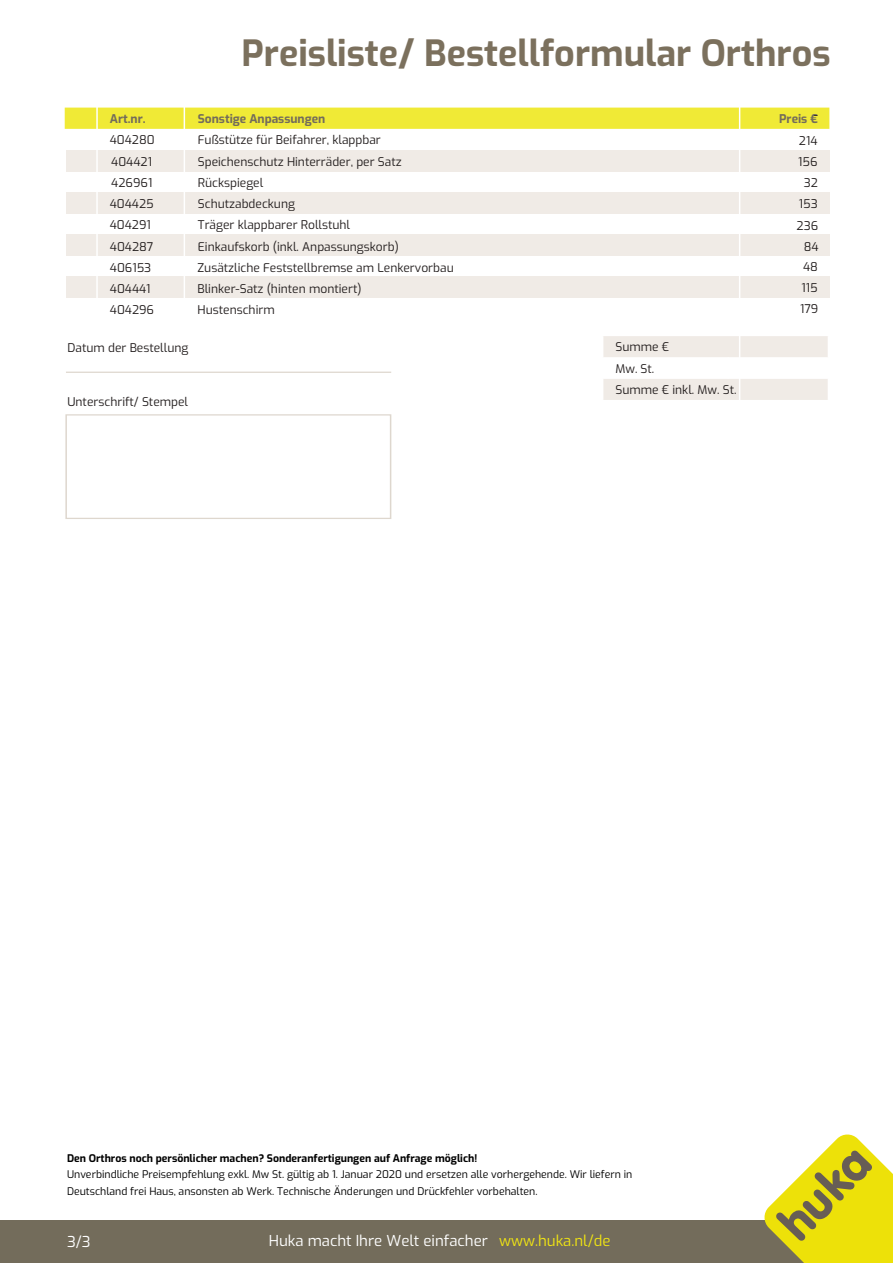
<style>
.page{position:relative;width:893px;height:1263px;background:#fff}
.page>*{position:absolute;margin:0;border:0;box-sizing:border-box;transform-origin:0 0}
.t1{font:700 36px "Exo";color:#7b705d}
.t2{font:15px "Exo";color:#fff}
.t3{font:12px/21.3px "Exo";color:#241f1f}
.t4{font:700 12px "Exo";color:#736c5b}
.t5{font:10.5px/16.4px "Exo";color:#000}
.t6{font:700 10.5px "Exo";color:#000}
.s1{font-style:inherit}
.s2{color:#f0e413}
</style>
<div class="page">
<div style="left:0;top:1220px;width:893px;height:43px;background:#736c5b"></div>
<svg style="left:764px;top:1134px;width:129px;height:129px"></svg>
<svg style="left:603px;top:336px;width:225px;height:64px"></svg>
<hr style="left:66px;top:372px;width:325px;height:1px;background:#ded7ce">
<div style="left:65px;top:414px;width:326px;height:105px;border:1px solid #ded7ce"></div>
<div style="left:65px;top:108px;width:765px;height:21px;background:#f0ea36"></div>
<div style="left:66px;top:150px;width:764px;height:22px;background:#f0ebe6"></div>
<div style="left:66px;top:192px;width:764px;height:22px;background:#f0ebe6"></div>
<div style="left:66px;top:234px;width:764px;height:22px;background:#f0ebe6"></div>
<div style="left:66px;top:276px;width:764px;height:22px;background:#f0ebe6"></div>
<svg style="left:95px;top:107px;width:4px;height:191px"></svg>
<svg style="left:182px;top:107px;width:5px;height:191px"></svg>
<svg style="left:737px;top:107px;width:6px;height:293px"></svg>
<h1 class="t1" style="left:241px;top:26px;width:591px">Preisliste/ Bestellformular Orthros</h1>
<p class="t4" style="left:110px;top:109px;width:37px">Art.nr.</p>
<p class="t4" style="left:198px;top:110px;width:129px">Sonstige Anpassungen</p>
<p class="t4" style="left:779px;top:110px;width:40px">Preis €<sup>-</sup></p>
<p class="t3" style="left:110px;top:129px;width:46px">404280</p>
<p class="t3" style="left:198px;top:129px;width:185px">Fußstütze für Beifahrer, klappbar</p>
<p class="t3" style="left:799px;top:129px;width:20px">214</p>
<p class="t3" style="left:111px;top:150px;width:42px">404421</p>
<p class="t3" style="left:198px;top:150px;width:205px">Speichenschutz Hinterräder, per Satz</p>
<p class="t3" style="left:798px;top:150px;width:21px">156</p>
<p class="t3" style="left:110px;top:193px;width:45px">404425</p>
<p class="t3" style="left:198px;top:193px;width:99px">Schutzabdeckung</p>
<p class="t3" style="left:799px;top:193px;width:20px">153</p>
<p class="t3" style="left:111px;top:171px;width:43px">426961</p>
<p class="t3" style="left:198px;top:171px;width:67px">Rückspiegel</p>
<p class="t3" style="left:804px;top:171px;width:16px">32</p>
<p class="t3" style="left:110px;top:214px;width:43px">404291</p>
<p class="t3" style="left:198px;top:214px;width:154px">Träger klappbarer Rollstuhl</p>
<p class="t3" style="left:796px;top:214px;width:23px">236</p>
<p class="t3" style="left:110px;top:235px;width:45px">404287</p>
<p class="t3" style="left:198px;top:235px;width:202px">Einkaufskorb (inkl. Anpassungskorb)</p>
<p class="t3" style="left:804px;top:235px;width:16px">84</p>
<p class="t3" style="left:110px;top:256px;width:43px">406153</p>
<p class="t3" style="left:198px;top:256px;width:258px">Zusätzliche Feststellbremse am Lenkervorbau</p>
<p class="t3" style="left:803px;top:255px;width:16px">48</p>
<p class="t3" style="left:110px;top:277px;width:42px">404441</p>
<p class="t3" style="left:198px;top:277px;width:166px">Blinker-Satz (hinten montiert)</p>
<p class="t3" style="left:802px;top:276px;width:18px">115</p>
<p class="t3" style="left:110px;top:298px;width:46px">404296</p>
<p class="t3" style="left:198px;top:298px;width:79px">Hustenschirm</p>
<p class="t3" style="left:800px;top:297px;width:20px">179</p>
<p class="t3" style="left:67px;top:336px;width:122px">Datum der Bestellung</p>
<p class="t3" style="left:67px;top:390px;width:122px">Unterschrift/ Stempel</p>
<p class="t3" style="left:615px;top:336px;width:123px">Summe €<br>Mw. St.<br>Summe € inkl. Mw. St.</p>
<p class="t6" style="left:67px;top:1150px;width:412px">Den Orthros noch persönlicher machen? Sonderanfertigungen auf Anfrage möglich!</p>
<p class="t5" style="left:67px;top:1166px;width:567px">Unverbindliche Preisempfehlung exkl. Mw St. gültig ab 1. Januar 2020 und ersetzen alle vorhergehende. Wir liefern in<br>Deutschland frei Haus, ansonsten ab Werk. <span class="s1">Technische Änderungen und Drückfehler vorbehalten.</span></p>
<p class="t2" style="left:67px;top:1230px;width:25px">3/3</p>
<p class="t2" style="left:269px;top:1229px;width:343px">Huka macht Ihre Welt einfacher <span class="s2">www.huka.nl/de</span></p>
</div>
